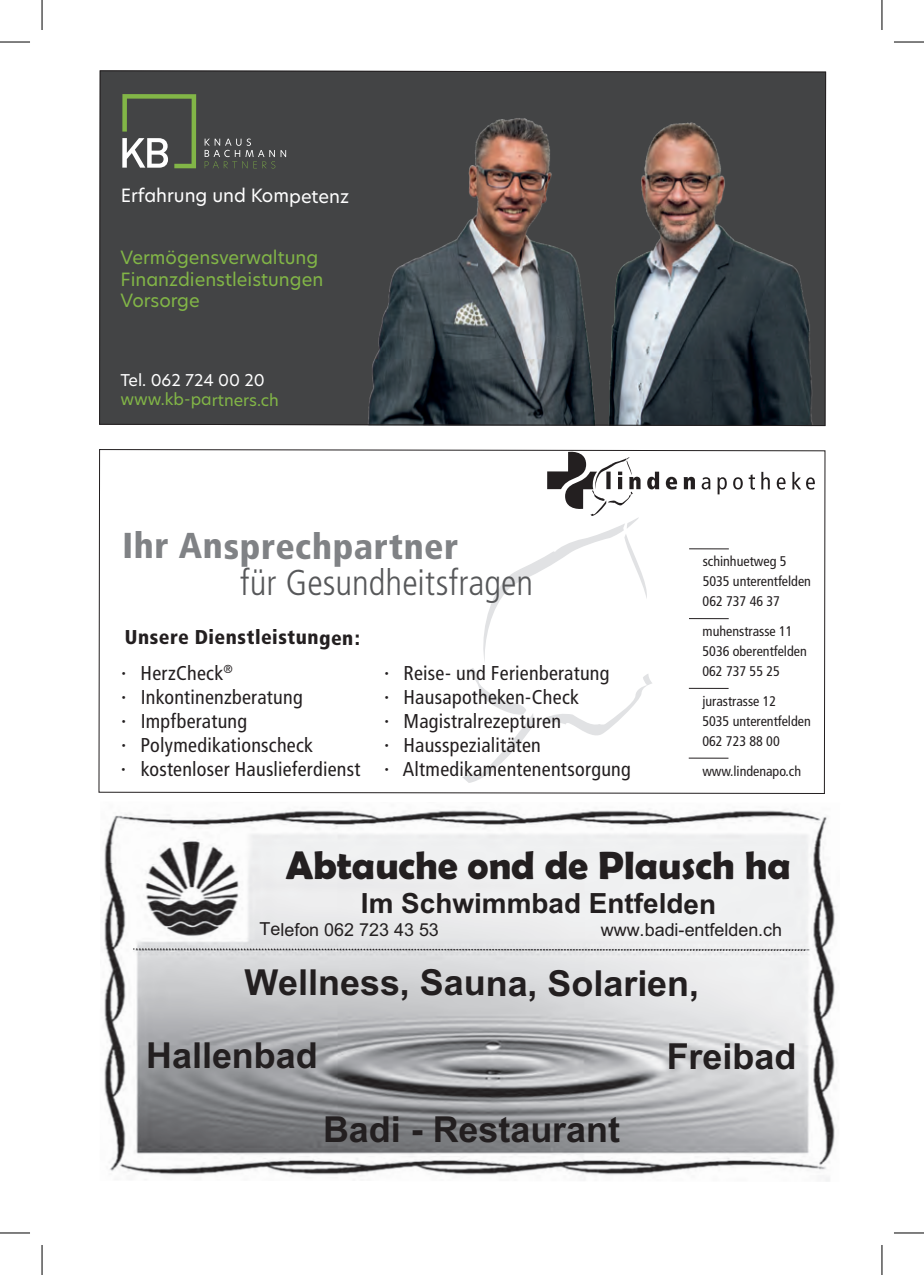
<style>
.page{position:relative;width:924px;height:1275px;background:#fff}
.page>*{position:absolute;margin:0;border:0;box-sizing:border-box;transform-origin:0 0}
.t1{font:700 39.8px "Berlin Sans FB Demi";color:#231f20}
.t2{font:300 condensed 36px "Frutiger";color:#57585a}
.t3{font:900 condensed 36px "Frutiger";letter-spacing:.015em;color:#808285}
.t4{font:700 35.8px/72.8px "Arial";color:#231f20}
.t5{font:700 27.8px "Arial";color:#231f20}
.t6{font:condensed 20px/24px "Frutiger";letter-spacing:.01em;color:#231f20}
.t7{font:900 condensed 20px/35.2px "Frutiger";letter-spacing:.025em;color:#231f20}
.t8{font:18px/21.6px "Hero New";color:#82b647}
.t9{font:18px "Arial";letter-spacing:-.005em;color:#231f20}
.t10{font:18px "Hero New";color:#fff}
.t11{font:16px "Hero New";color:#82b647}
.t12{font:16px "Hero New";color:#fff}
.t13{font:condensed 14px/20px "Frutiger";color:#231f20}
.s1{font-weight:400;font-size:22px}
.s2{font-weight:400}
.s3{font-size:22px}
</style>
<div class="page">
<div style="left:101px;top:72px;width:722px;height:352px;background:#434445"></div>
<img style="left:360px;top:115px;width:463px;height:309px">
<svg style="left:204px;top:138px;width:82px;height:30px;background:#535554"></svg>
<svg style="left:122px;top:94px;width:74px;height:74px;background:#646d5c"></svg>
<img style="left:104px;top:810px;width:732px;height:371px">
<svg style="left:132px;top:947px;width:674px;height:4px;background:#b8b8ba"></svg>
<svg style="left:647px;top:471px;width:12px;height:18px"></svg>
<svg style="left:665px;top:477px;width:11px;height:12px"></svg>
<svg style="left:683px;top:477px;width:11px;height:12px"></svg>
<svg style="left:701px;top:477px;width:9px;height:12px"></svg>
<svg style="left:717px;top:477px;width:9px;height:17px"></svg>
<svg style="left:733px;top:477px;width:9px;height:12px"></svg>
<svg style="left:748px;top:474px;width:6px;height:15px"></svg>
<svg style="left:761px;top:472px;width:8px;height:17px"></svg>
<svg style="left:776px;top:477px;width:9px;height:12px"></svg>
<svg style="left:792px;top:472px;width:22px;height:17px"></svg>
<svg style="left:547px;top:451px;width:93px;height:65px"></svg>
<hr style="left:688px;top:548px;width:40px;height:1px;background:#231f20">
<hr style="left:688px;top:618px;width:40px;height:1px;background:#231f20">
<hr style="left:688px;top:688px;width:40px;height:1px;background:#231f20">
<hr style="left:688px;top:757px;width:40px;height:1px;background:#231f20">
<svg style="left:462px;top:517px;width:190px;height:266px"></svg>
<hr style="left:0;top:42px;width:30px;height:1px;background:#000">
<hr style="left:893px;top:42px;width:30px;height:1px;background:#000">
<hr style="left:0;top:1232px;width:30px;height:1px;background:#000">
<hr style="left:893px;top:1232px;width:30px;height:1px;background:#000">
<hr style="left:42px;top:0;width:1px;height:30px;background:#000">
<hr style="left:42px;top:1245px;width:1px;height:30px;background:#000">
<hr style="left:881px;top:0;width:1px;height:30px;background:#000">
<hr style="left:881px;top:1245px;width:1px;height:30px;background:#000">
<p class="t10" style="left:121px;top:183px;width:230px">Erfahrung und Kompetenz</p>
<p class="t8" style="left:120px;top:246px;width:204px">Vermögensverwaltung<br>Finanzdienstleistungen<br>Vorsorge</p>
<p class="t12" style="left:120px;top:369px;width:146px">Tel. 062 724 00 20</p>
<p class="t11" style="left:120px;top:389px;width:160px">www.kb-partners.ch</p>
<h2 class="t3" style="left:123px;top:524px;width:337px">Ihr Ansprechpartner</h2>
<h2 class="t2" style="left:240px;top:562px;width:294px">für Gesundheitsfragen</h2>
<p class="t7" style="left:121px;top:620px;width:240px">Unsere Dienstleistungen: <span class="s1">·</span> <span class="s2">HerzCheck</span><sup>®</sup></p>
<p class="t6" style="left:121px;top:685px;width:241px"><span class="s3">·</span> Inkontinenzberatung<br><span class="s3">·</span> Impfberatung<br><span class="s3">·</span> Polymedikationscheck<br><span class="s3">·</span> kostenloser Hauslieferdienst</p>
<p class="t6" style="left:384px;top:661px;width:248px"><span class="s3">·</span> Reise- und Ferienberatung<br><span class="s3">·</span> Hausapotheken-Check<br><span class="s3">·</span> Magistralrezepturen<br><span class="s3">·</span> Hausspezialitäten<br><span class="s3">·</span> Altmedikamentenentsorgung</p>
<p class="t13" style="left:702px;top:551px;width:110px">schinhuetweg 5<br>5035 unterentfelden<br>062 737 46 37</p>
<p class="t13" style="left:702px;top:621px;width:106px">muhenstrasse 11<br>5036 oberentfelden<br>062 737 55 25</p>
<p class="t13" style="left:702px;top:691px;width:110px">jurastrasse 12<br>5035 unterentfelden<br>062 723 88 00</p>
<p class="t13" style="left:702px;top:761px;width:100px">www.lindenapo.ch</p>
<h1 class="t1" style="left:285px;top:842px;width:506px">Abtauche ond de Plausch ha</h1>
<h3 class="t5" style="left:361px;top:885px;width:356px">Im Schwimmbad Entfelden</h3>
<p class="t9" style="left:259px;top:917px;width:181px">Telefon 062 723 43 53</p>
<p class="t9" style="left:600px;top:918px;width:183px">www.badi-entfelden.ch</p>
<h3 class="t4" style="left:146px;top:947px;width:554px;text-indent:98px">Wellness, Sauna, Solarien,<br>Hallenbad</h3>
<h3 class="t4" style="left:666px;top:1021px;width:131px">Freibad</h3>
<h3 class="t4" style="left:323px;top:1094px;width:298px">Badi - Restaurant</h3>
</div>
